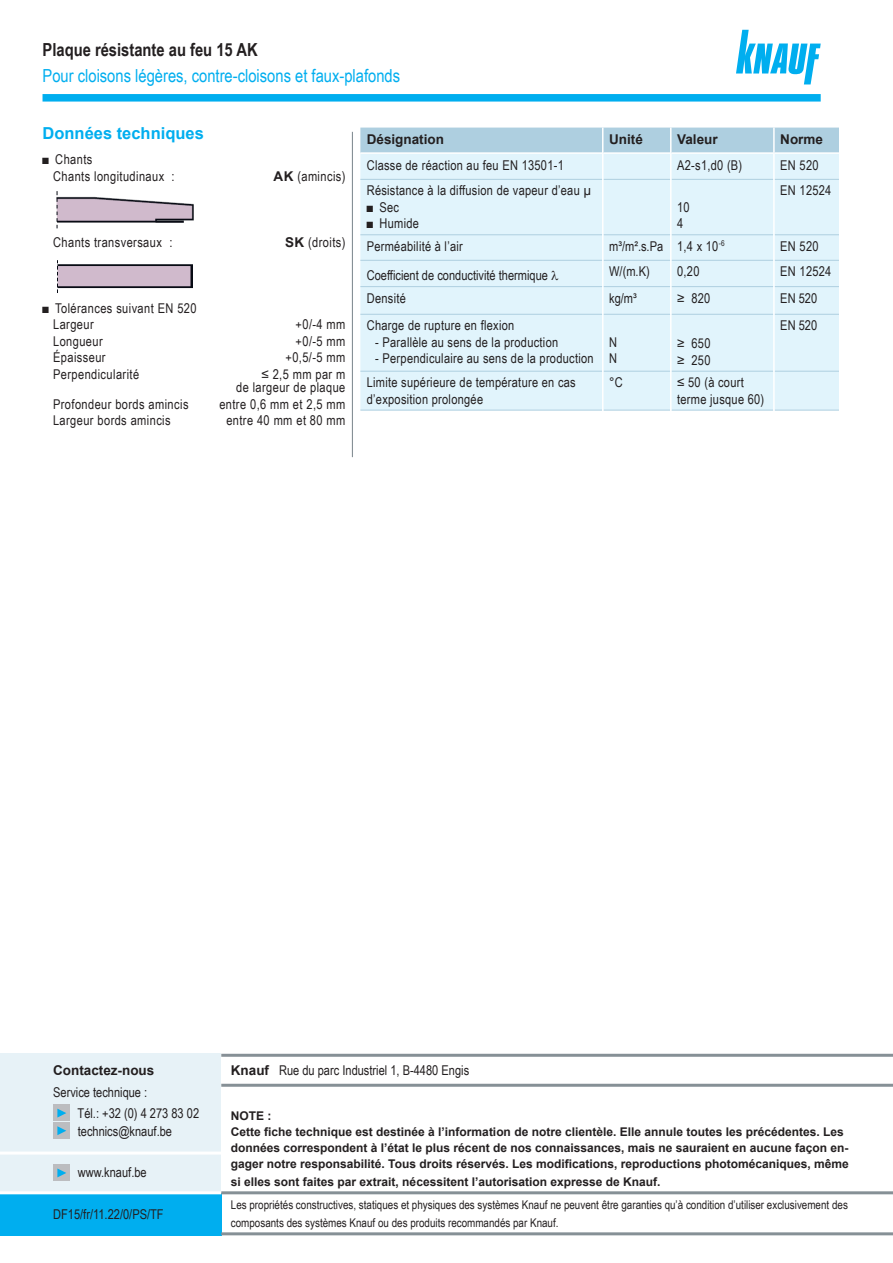
<style>
.page{position:relative;width:893px;height:1263px;background:#fff}
.page>*{position:absolute;margin:0;border:0;box-sizing:border-box;transform-origin:0 0}
.t1{font:18px "Arial Narrow";color:#00aeef}
.t2{font:700 18px "Arial Narrow";color:#231f20}
.t3{font:700 16.5px "Arial";color:#00aeef}
.t4{font:13.5px/16.5px "Arial Narrow";letter-spacing:.02em;color:#231f20}
.t5{font:13.5px/20.1px "Arial Narrow";color:#231f20}
.t6{font:700 13.5px "Arial";color:#231f20}
.t7{font:700 12px/16px "Arial";color:#231f20}
.t8{font:12px/18px "Arial Narrow";color:#231f20}
.s1{font-family:"Arial";font-weight:700}
</style>
<div class="page">
<hr style="left:352px;top:132px;width:1px;height:325px;background:#869096">
<div style="left:360px;top:180px;width:479px;height:230px;background:#e1f4fc"></div>
<hr style="left:603px;top:179px;width:67px;height:1px;background:#aecfe0">
<hr style="left:775px;top:179px;width:64px;height:1px;background:#aecfe0">
<hr style="left:603px;top:234px;width:67px;height:1px;background:#aecfe0">
<hr style="left:775px;top:234px;width:64px;height:1px;background:#aecfe0">
<hr style="left:603px;top:260px;width:67px;height:1px;background:#aecfe0">
<hr style="left:775px;top:260px;width:64px;height:1px;background:#aecfe0">
<hr style="left:360px;top:286px;width:242px;height:1px;background:#aecfe0">
<hr style="left:603px;top:286px;width:67px;height:1px;background:#aecfe0">
<hr style="left:671px;top:286px;width:102px;height:1px;background:#aecfe0">
<hr style="left:775px;top:286px;width:64px;height:1px;background:#aecfe0">
<hr style="left:360px;top:314px;width:242px;height:1px;background:#aecfe0">
<hr style="left:603px;top:314px;width:67px;height:1px;background:#aecfe0">
<hr style="left:671px;top:314px;width:102px;height:1px;background:#aecfe0">
<hr style="left:775px;top:314px;width:64px;height:1px;background:#aecfe0">
<hr style="left:360px;top:371px;width:242px;height:1px;background:#aecfe0">
<hr style="left:603px;top:371px;width:67px;height:1px;background:#aecfe0">
<hr style="left:671px;top:371px;width:102px;height:1px;background:#aecfe0">
<hr style="left:775px;top:371px;width:64px;height:1px;background:#aecfe0">
<hr style="left:360px;top:410px;width:242px;height:1px;background:#aecfe0">
<hr style="left:603px;top:410px;width:67px;height:1px;background:#aecfe0">
<hr style="left:671px;top:410px;width:102px;height:1px;background:#aecfe0">
<hr style="left:775px;top:410px;width:64px;height:1px;background:#aecfe0">
<hr style="left:360px;top:179px;width:242px;height:1px;background:#aecfe0">
<hr style="left:360px;top:234px;width:242px;height:1px;background:#aecfe0">
<hr style="left:360px;top:260px;width:242px;height:1px;background:#aecfe0">
<hr style="left:671px;top:179px;width:102px;height:1px;background:#aecfe0">
<hr style="left:671px;top:234px;width:102px;height:1px;background:#aecfe0">
<hr style="left:671px;top:260px;width:102px;height:1px;background:#aecfe0">
<hr style="left:602px;top:179px;width:1px;height:56px;background:#fff">
<svg style="left:602px;top:235px;width:1px;height:79px"></svg>
<hr style="left:602px;top:314px;width:1px;height:57px;background:#fff">
<hr style="left:602px;top:371px;width:1px;height:39px;background:#fff">
<svg style="left:360px;top:128px;width:479px;height:51px;background:#c9e2ee"></svg>
<hr style="left:670px;top:179px;width:1px;height:56px;background:#fff">
<svg style="left:670px;top:235px;width:1px;height:79px"></svg>
<hr style="left:670px;top:314px;width:1px;height:57px;background:#fff">
<hr style="left:670px;top:371px;width:1px;height:39px;background:#fff">
<hr style="left:773px;top:128px;width:2px;height:25px;background:#fff">
<hr style="left:773px;top:153px;width:2px;height:26px;background:#fff">
<hr style="left:773px;top:179px;width:2px;height:56px;background:#fff">
<hr style="left:773px;top:235px;width:2px;height:25px;background:#fff">
<hr style="left:773px;top:260px;width:2px;height:27px;background:#fff">
<hr style="left:773px;top:287px;width:2px;height:27px;background:#fff">
<hr style="left:773px;top:314px;width:2px;height:57px;background:#fff">
<hr style="left:773px;top:371px;width:2px;height:39px;background:#fff">
<div style="left:43px;top:94px;width:778px;height:8px;background:#00aeef"></div>
<svg style="left:736px;top:30px;width:85px;height:54px"></svg>
<div style="left:0;top:1054px;width:221px;height:139px;background:#e7f2f7"></div>
<div style="left:0;top:1193px;width:221px;height:42px;background:#00aeef"></div>
<hr style="left:0;top:1151px;width:221px;height:3px;background:#fff">
<hr style="left:0;top:1191px;width:221px;height:3px;background:#fff">
<hr style="left:221px;top:1054px;width:672px;height:3px;background:#869096">
<hr style="left:221px;top:1084px;width:672px;height:3px;background:#869096">
<hr style="left:221px;top:1191px;width:672px;height:3px;background:#869096">
<hr style="left:221px;top:1232px;width:672px;height:3px;background:#869096">
<div style="left:53px;top:1104px;width:16px;height:16px;background:#bcbdc0"></div>
<div style="left:53px;top:1123px;width:16px;height:16px;background:#bcbdc0"></div>
<div style="left:53px;top:1165px;width:16px;height:16px;background:#bcbdc0"></div>
<svg style="left:57px;top:1108px;width:9px;height:9px"></svg>
<svg style="left:57px;top:1126px;width:9px;height:9px"></svg>
<svg style="left:57px;top:1168px;width:9px;height:9px"></svg>
<img style="left:56px;top:191px;width:138px;height:38px">
<img style="left:57px;top:260px;width:136px;height:33px">
<svg style="left:551px;top:271px;width:7px;height:9px"></svg>
<h1 class="t2" style="left:43px;top:36px;width:217px">Plaque résistante au feu 15 AK</h1>
<h1 class="t1" style="left:43px;top:62px;width:359px">Pour cloisons légères, contre-cloisons et faux-plafonds</h1>
<p class="t3" style="left:43px;top:122px;width:163px">Données techniques</p>
<p class="t4" style="left:53px;top:151px;width:123px;text-indent:-11px">■ Chants<br>Chants longitudinaux :</p>
<p class="t4" style="left:274px;top:167px;width:73px"><span class="s1">AK</span> (amincis)</p>
<p class="t4" style="left:53px;top:233px;width:121px">Chants transversaux :</p>
<p class="t4" style="left:285px;top:233px;width:62px"><span class="s1">SK</span> (droits)</p>
<p class="t4" style="left:53px;top:299px;width:145px;text-indent:-11px">■ Tolérances suivant EN 520<br>Largeur</p>
<p class="t4" style="left:296px;top:316px;width:51px">+0/-4 mm</p>
<p class="t4" style="left:53px;top:332px;width:51px">Longueur</p>
<p class="t4" style="left:296px;top:332px;width:51px">+0/-5 mm</p>
<p class="t4" style="left:53px;top:349px;width:54px">Épaisseur</p>
<p class="t4" style="left:285px;top:349px;width:61px">+0,5/-5 mm</p>
<p class="t4" style="left:53px;top:365px;width:88px">Perpendicularité</p>
<p class="t4" style="left:236px;top:367px;width:111px;line-height:13.5px;text-align:right">≤ 2,5 mm par m<br>de largeur de plaque</p>
<p class="t4" style="left:53px;top:395px;width:137px">Profondeur bords amincis</p>
<p class="t4" style="left:219px;top:395px;width:128px">entre 0,6 mm et 2,5 mm</p>
<p class="t4" style="left:53px;top:412px;width:119px">Largeur bords amincis</p>
<p class="t4" style="left:226px;top:412px;width:121px">entre 40 mm et 80 mm</p>
<p class="t6" style="left:367px;top:129px;width:79px">Désignation</p>
<p class="t6" style="left:609px;top:129px;width:35px">Unité</p>
<p class="t6" style="left:677px;top:129px;width:42px">Valeur</p>
<p class="t6" style="left:780px;top:129px;width:44px">Norme</p>
<p class="t4" style="left:367px;top:156px;width:199px">Classe de réaction au feu EN 13501-1</p>
<p class="t4" style="left:677px;top:156px;width:67px">A2-s1,d0 (B)</p>
<p class="t4" style="left:780px;top:156px;width:40px">EN 520</p>
<p class="t4" style="left:367px;top:182px;width:226px">Résistance à la diffusion de vapeur d’eau µ</p>
<p class="t4" style="left:367px;top:198px;width:34px">■ Sec</p>
<p class="t4" style="left:367px;top:215px;width:54px">■ Humide</p>
<p class="t4" style="left:780px;top:182px;width:53px">EN 12524</p>
<p class="t4" style="left:677px;top:198px;width:14px">10<br>4</p>
<p class="t4" style="left:367px;top:237px;width:98px">Perméabilité à l’air</p>
<p class="t4" style="left:609px;top:237px;width:117px">m³/m².s.Pa 1,4 x 10<sup>-6</sup></p>
<p class="t4" style="left:780px;top:237px;width:40px">EN 520</p>
<p class="t5" style="left:367px;top:265px;width:183px">Coefficient de conductivité thermique</p>
<p class="t4" style="left:609px;top:263px;width:42px">W/(m.K)</p>
<p class="t4" style="left:677px;top:263px;width:24px">0,20</p>
<p class="t4" style="left:780px;top:263px;width:53px">EN 12524</p>
<p class="t4" style="left:367px;top:289px;width:41px">Densité</p>
<p class="t4" style="left:609px;top:289px;width:29px">kg/m³</p>
<p class="t4" style="left:677px;top:289px;width:35px">≥ 820</p>
<p class="t4" style="left:780px;top:289px;width:38px">EN 520</p>
<p class="t4" style="left:367px;top:317px;width:149px">Charge de rupture en flexion</p>
<p class="t4" style="left:375px;top:333px;width:184px">- Parallèle au sens de la production</p>
<p class="t4" style="left:375px;top:350px;width:220px">- Perpendiculaire au sens de la production</p>
<p class="t4" style="left:780px;top:317px;width:38px">EN 520</p>
<p class="t4" style="left:609px;top:333px;width:9px">N<br>N</p>
<p class="t4" style="left:677px;top:334px;width:35px;line-height:17.2px">≥ 650 ≥ 250</p>
<p class="t4" style="left:367px;top:374px;width:211px">Limite supérieure de température en cas d’exposition prolongée</p>
<p class="t4" style="left:609px;top:374px;width:15px">°C</p>
<p class="t4" style="left:677px;top:374px;width:89px">≤ 50 (à court terme jusque 60)</p>
<p class="t6" style="left:53px;top:1061px;width:103px">Contactez-nous</p>
<p class="t5" style="left:78px;top:1082px;width:123px;text-indent:-24px">Service technique :<br>Tél.: +32 (0) 4 273 83 02</p>
<p class="t5" style="left:78px;top:1120px;width:96px">technics@knauf.be</p>
<p class="t5" style="left:78px;top:1162px;width:70px">www.knauf.be</p>
<p class="t5" style="left:53px;top:1204px;width:112px">DF15/fr/11.22/0/PS/TF</p>
<p class="t5" style="left:231px;top:1060px;width:240px"><span class="s1">Knauf</span> Rue du parc Industriel 1, B-4480 Engis</p>
<p class="t7" style="left:231px;top:1108px;width:619px">NOTE :<br>Cette fiche technique est destinée à l’information de notre clientèle. Elle annule toutes les précédentes. Les données correspondent à l’état le plus récent de nos connaissances, mais ne sauraient en aucune façon en&shy;gager notre responsabilité. Tous droits réservés. Les modifications, reproductions photomécaniques, même</p>
<p class="t7" style="left:231px;top:1174px;width:431px">si elles sont faites par extrait, nécessitent l’autorisation expresse de Knauf.</p>
<p class="t8" style="left:231px;top:1195px;width:618px">Les propriétés constructives, statiques et physiques des systèmes Knauf ne peuvent être garanties qu’à condition d’utiliser exclusivement des composants des systèmes Knauf ou des produits recommandés par Knauf.</p>
</div>
